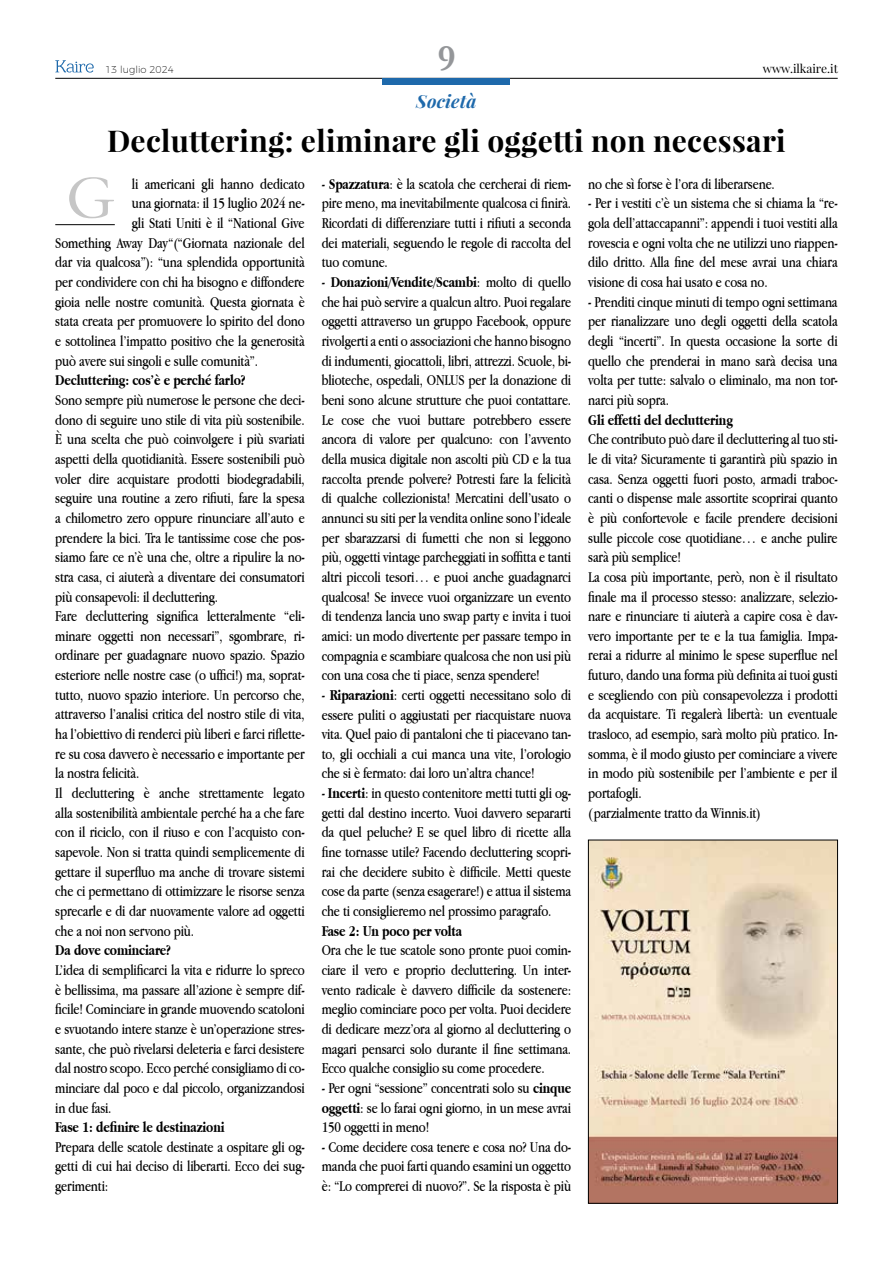
<style>
.page{position:relative;width:893px;height:1263px;background:#fff}
.page>*{position:absolute;margin:0;border:0;box-sizing:border-box;transform-origin:0 0}
.t1{font:63px "Garamond";color:#c6c6c6}
.t2{font:700 37.5px "Garamond";color:#949699}
.t3{font:700 30px "Playfair Display";letter-spacing:.01em;color:#000}
.t4{font:italic 700 18px "Playfair Display";letter-spacing:.01em;color:#1e69ab}
.t5{font:15.75px/19.6px "Apple Garamond";letter-spacing:-.01em;color:#000;text-align:justify;scale:.95 1}
.t6{font:700 15.75px "Apple Garamond";letter-spacing:-.01em;color:#000;scale:.95 1}
.t7{font:12px "Playfair Display";color:#000}
.t8{font:200 9.9px "Montserrat";color:#000}
.s1{font-weight:700}
</style>
<div class="page">
<hr style="left:55px;top:78px;width:783px;height:1px;background:#000">
<div style="left:383px;top:78px;width:127px;height:7px;background:#1e69ab"></div>
<svg style="left:55px;top:60px;width:39px;height:13px"></svg>
<hr style="left:55px;top:224px;width:60px;height:1px;background:#000">
<img style="left:590px;top:842px;width:246px;height:359px">
<div style="left:588px;top:840px;width:250px;height:363px;border:1px solid #000"></div>
<p class="t8" style="left:105px;top:62px;width:70px">13 luglio 2024</p>
<h2 class="t2" style="left:438px;top:36px;width:19px">9</h2>
<p class="t7" style="left:763px;top:61px;width:77px">www.ilkaire.it</p>
<p class="t4" style="left:416px;top:89px;width:62px">Società</p>
<h3 class="t3" style="left:107px;top:121px;width:680px">Decluttering: eliminare gli oggetti non necessari</h3>
<p class="t5" style="left:132px;top:174px;width:184px">li americani gli hanno dedicato</p>
<p class="t5" style="left:132px;top:193px;width:184px">una giornata: il 15 luglio 2024 ne-</p>
<p class="t5" style="left:132px;top:213px;width:184px">gli Stati Uniti è il “National Give</p>
<p class="t5" style="left:55px;top:233px;width:264px">Something Away Day“(“Giornata nazionale del</p>
<p class="t5" style="left:55px;top:252px;width:264px">dar via qualcosa”): “una splendida opportunità</p>
<p class="t5" style="left:55px;top:272px;width:264px">per condividere con chi ha bisogno e diffondere</p>
<p class="t5" style="left:55px;top:292px;width:264px">gioia nelle nostre comunità. Questa giornata è</p>
<p class="t5" style="left:55px;top:311px;width:264px">stata creata per promuovere lo spirito del dono</p>
<p class="t5" style="left:55px;top:331px;width:264px">e sottolinea l’impatto positivo che la generosità</p>
<p class="t5" style="left:55px;top:351px;width:215px">può avere sui singoli e sulle comunità”.</p>
<p class="t6" style="left:55px;top:372px;width:202px">Decluttering: cos’è e perché farlo?</p>
<p class="t5" style="left:55px;top:390px;width:264px;text-align:left">Sono sempre più numerose le persone che deci&shy;dono di seguire uno stile di vita più sostenibile.<br>È una scelta che può coinvolgere i più svariati aspetti della quotidianità. Essere sostenibili può voler dire acquistare prodotti biodegradabili, seguire una routine a zero rifiuti, fare la spesa a chilometro zero oppure rinunciare all’auto e prendere la bici. Tra le tantissime cose che pos&shy;siamo fare ce n’è una che, oltre a ripulire la no&shy;stra casa, ci aiuterà a diventare dei consumatori più consapevoli: il decluttering.<br>Fare decluttering significa letteralmente “eli&shy;minare oggetti non necessari”, sgombrare, ri&shy;ordinare per guadagnare nuovo spazio. Spazio esteriore nelle nostre case (o uffici!) ma, soprat&shy;tutto, nuovo spazio interiore. Un percorso che, attraverso l’analisi critica del nostro stile di vita, ha l’obiettivo di renderci più liberi e farci riflette&shy;re su cosa davvero è necessario e importante per la nostra felicità.<br>Il decluttering è anche strettamente legato alla sostenibilità ambientale perché ha a che fare con il riciclo, con il riuso e con l’acquisto con&shy;sapevole. Non si tratta quindi semplicemente di gettare il superfluo ma anche di trovare sistemi che ci permettano di ottimizzare le risorse senza sprecarle e di dar nuovamente valore ad oggetti che a noi non servono più.</p>
<p class="t6" style="left:55px;top:941px;width:123px">Da dove cominciare?</p>
<p class="t5" style="left:55px;top:960px;width:264px">L’idea di semplificarci la vita e ridurre lo spreco è bellissima, ma passare all’azione è sempre dif&shy;ficile! Cominciare in grande muovendo scatoloni e svuotando intere stanze è un’operazione stres&shy;sante, che può rivelarsi deleteria e farci desistere dal nostro scopo. Ecco perché consigliamo di co&shy;minciare dal poco e dal piccolo, organizzandosi in due fasi.</p>
<p class="t6" style="left:55px;top:1118px;width:180px">Fase 1: definire le destinazioni</p>
<p class="t5" style="left:55px;top:1136px;width:264px">Prepara delle scatole destinate a ospitare gli og&shy;getti di cui hai deciso di liberarti. Ecco dei sug&shy;gerimenti:</p>
<h1 class="t1" style="left:66px;top:160px;width:50px">G</h1>
<p class="t5" style="left:588px;top:174px;width:198px">no che sì forse è l’ora di liberarsene.</p>
<p class="t5" style="left:588px;top:193px;width:264px">- Per i vestiti c’è un sistema che si chiama la “re&shy;gola dell’attaccapanni”: appendi i tuoi vestiti alla rovescia e ogni volta che ne utilizzi uno riappen&shy;dilo dritto. Alla fine del mese avrai una chiara visione di cosa hai usato e cosa no.</p>
<p class="t5" style="left:588px;top:292px;width:264px">- Prenditi cinque minuti di tempo ogni settimana per rianalizzare uno degli oggetti della scatola degli “incerti”. In questa occasione la sorte di quello che prenderai in mano sarà decisa una volta per tutte: salvalo o eliminalo, ma non tor&shy;narci più sopra.</p>
<p class="t6" style="left:588px;top:411px;width:154px">Gli effetti del decluttering</p>
<p class="t5" style="left:588px;top:429px;width:264px;text-align:left">Che contributo può dare il decluttering al tuo sti&shy;le di vita? Sicuramente ti garantirà più spazio in casa. Senza oggetti fuori posto, armadi traboc&shy;canti o dispense male assortite scoprirai quanto è più confortevole e facile prendere decisioni sulle piccole cose quotidiane… e anche pulire sarà più semplice!<br>La cosa più importante, però, non è il risultato finale ma il processo stesso: analizzare, selezio&shy;nare e rinunciare ti aiuterà a capire cosa è dav&shy;vero importante per te e la tua famiglia. Impa&shy;rerai a ridurre al minimo le spese superflue nel futuro, dando una forma più definita ai tuoi gusti e scegliendo con più consapevolezza i prodotti da acquistare. Ti regalerà libertà: un eventuale trasloco, ad esempio, sarà molto più pratico. In&shy;somma, è il modo giusto per cominciare a vivere in modo più sostenibile per l’ambiente e per il portafogli.<br>(parzialmente tratto da Winnis.it)</p>
<p class="t5" style="left:322px;top:174px;width:264px">- <span class="s1">Spazzatura</span>: è la scatola che cercherai di riem&shy;pire meno, ma inevitabilmente qualcosa ci finirà.<br>Ricordati di differenziare tutti i rifiuti a seconda dei materiali, seguendo le regole di raccolta del tuo comune.</p>
<p class="t5" style="left:322px;top:272px;width:264px">- <span class="s1">Donazioni/Vendite/Scambi</span>: molto di quello che hai può servire a qualcun altro. Puoi regalare oggetti attraverso un gruppo Facebook, oppure rivolgerti a enti o associazioni che hanno bisogno di indumenti, giocattoli, libri, attrezzi. Scuole, bi&shy;blioteche, ospedali, ONLUS per la donazione di beni sono alcune strutture che puoi contattare.<br>Le cose che vuoi buttare potrebbero essere ancora di valore per qualcuno: con l’avvento della musica digitale non ascolti più CD e la tua raccolta prende polvere? Potresti fare la felicità di qualche collezionista! Mercatini dell’usato o annunci su siti per la vendita online sono l’ideale per sbarazzarsi di fumetti che non si leggono più, oggetti vintage parcheggiati in soffitta e tanti altri piccoli tesori… e puoi anche guadagnarci qualcosa! Se invece vuoi organizzare un evento di tendenza lancia uno swap party e invita i tuoi amici: un modo divertente per passare tempo in compagnia e scambiare qualcosa che non usi più con una cosa che ti piace, senza spendere!</p>
<p class="t5" style="left:322px;top:685px;width:264px">- <span class="s1">Riparazioni</span>: certi oggetti necessitano solo di essere puliti o aggiustati per riacquistare nuova vita. Quel paio di pantaloni che ti piacevano tan&shy;to, gli occhiali a cui manca una vite, l’orologio che si è fermato: dai loro un’altra chance!</p>
<p class="t5" style="left:322px;top:783px;width:264px">- <span class="s1">Incerti</span>: in questo contenitore metti tutti gli og&shy;getti dal destino incerto. Vuoi davvero separarti da quel peluche? E se quel libro di ricette alla fine tornasse utile? Facendo decluttering scopri&shy;rai che decidere subito è difficile. Metti queste cose da parte (senza esagerare!) e attua il sistema che ti consiglieremo nel prossimo paragrafo.</p>
<p class="t6" style="left:322px;top:922px;width:149px">Fase 2: Un poco per volta</p>
<p class="t5" style="left:322px;top:940px;width:264px">Ora che le tue scatole sono pronte puoi comin&shy;ciare il vero e proprio decluttering. Un inter&shy;vento radicale è davvero difficile da sostenere: meglio cominciare poco per volta. Puoi decidere di dedicare mezz’ora al giorno al decluttering o magari pensarci solo durante il fine settimana.<br>Ecco qualche consiglio su come procedere.</p>
<p class="t5" style="left:322px;top:1078px;width:264px">- Per ogni “sessione” concentrati solo su <span class="s1">cinque oggetti</span>: se lo farai ogni giorno, in un mese avrai 150 oggetti in meno!</p>
<p class="t5" style="left:322px;top:1137px;width:264px">- Come decidere cosa tenere e cosa no? Una do&shy;manda che puoi farti quando esamini un oggetto è: “Lo comprerei di nuovo?”. Se la risposta è più</p>
</div>
